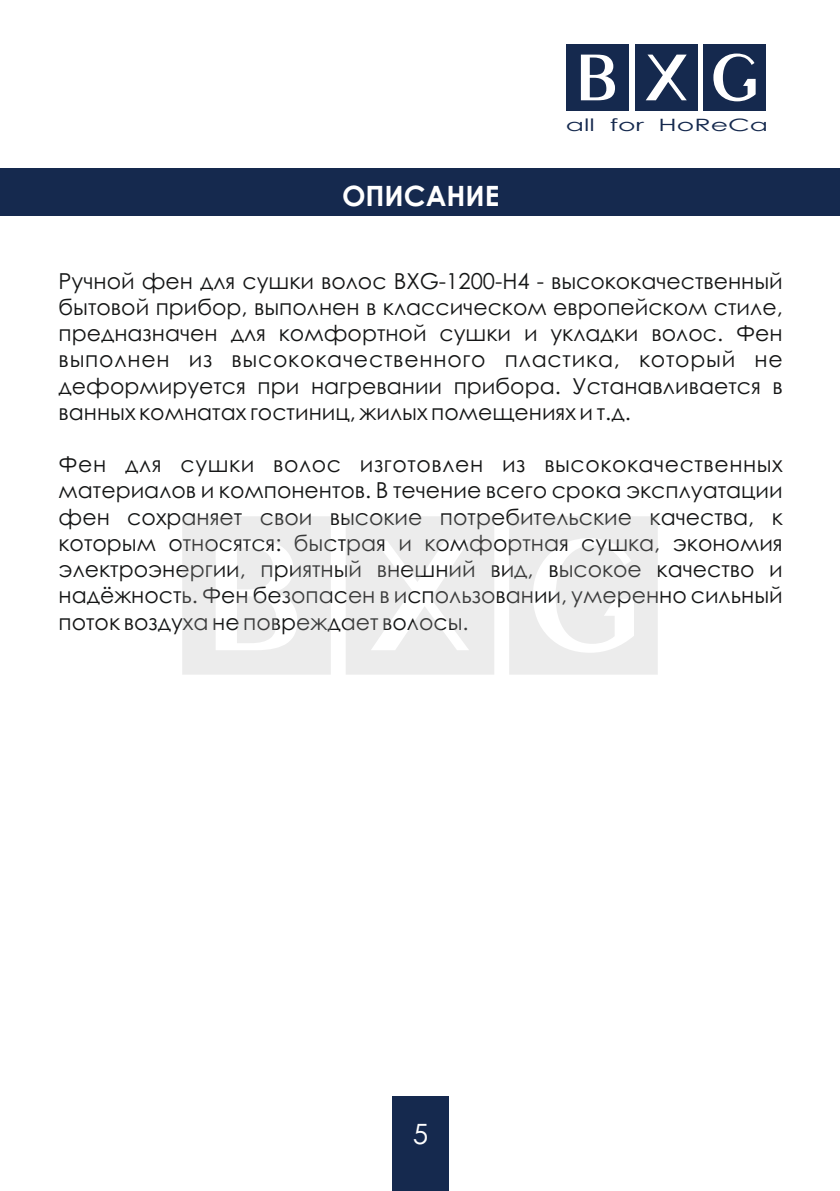
<style>
.page{position:relative;width:840px;height:1191px;background:#fff}
.page>*{position:absolute;margin:0;border:0;box-sizing:border-box;transform-origin:0 0}
.t1{font:700 28px "Century Gothic";color:#fff}
.t2{font:28px "Century Gothic";color:#fff}
.t3{font:22px/26.2px "Century Gothic";color:#151616;text-align:justify}
.t4{font:17px "Century Gothic";color:#15294e;scale:1.57 1}
</style>
<div class="page">
<div style="left:0;top:169px;width:839px;height:47px;background:#15294e"></div>
<div style="left:391px;top:1096px;width:57px;height:95px;background:#15294e"></div>
<div style="left:566px;top:44px;width:62px;height:67px;background:#15294e"></div>
<div style="left:634px;top:44px;width:63px;height:67px;background:#15294e"></div>
<div style="left:703px;top:44px;width:62px;height:67px;background:#15294e"></div>
<svg style="left:580px;top:55px;width:34px;height:45px"></svg>
<svg style="left:646px;top:55px;width:40px;height:45px"></svg>
<svg style="left:713px;top:54px;width:42px;height:47px"></svg>
<svg style="left:182px;top:516px;width:148px;height:158px"></svg>
<svg style="left:346px;top:516px;width:148px;height:158px"></svg>
<svg style="left:509px;top:516px;width:148px;height:158px"></svg>
<p class="t1" style="left:342px;top:185px;width:159px">ОПИСАНИЕ</p>
<p class="t4" style="left:565px;top:118px;width:130px">all for HoReCa</p>
<p class="t3" style="left:59px;top:270px;width:725px">Ручной фен для сушки волос BXG-1200-H4 - высококачественный бытовой прибор, выполнен в классическом европейском стиле, предназначен для комфортной сушки и укладки волос. Фен выполнен из высококачественного пластика, который не деформируется при нагревании прибора. Устанавливается в ванных комнатах гостиниц, жилых помещениях и т.д.</p>
<p class="t3" style="left:58px;top:453px;width:725px">Фен для сушки волос изготовлен из высококачественных материалов и компонентов. В течение всего срока эксплуатации фен сохраняет свои высокие потребительские качества, к которым относятся: быстрая и комфортная сушка, экономия электроэнергии, приятный внешний вид, высокое качество и надёжность. Фен безопасен в использовании, умеренно сильный поток воздуха не повреждает волосы.</p>
<p class="t2" style="left:412px;top:1122px;width:17px">5</p>
</div>
